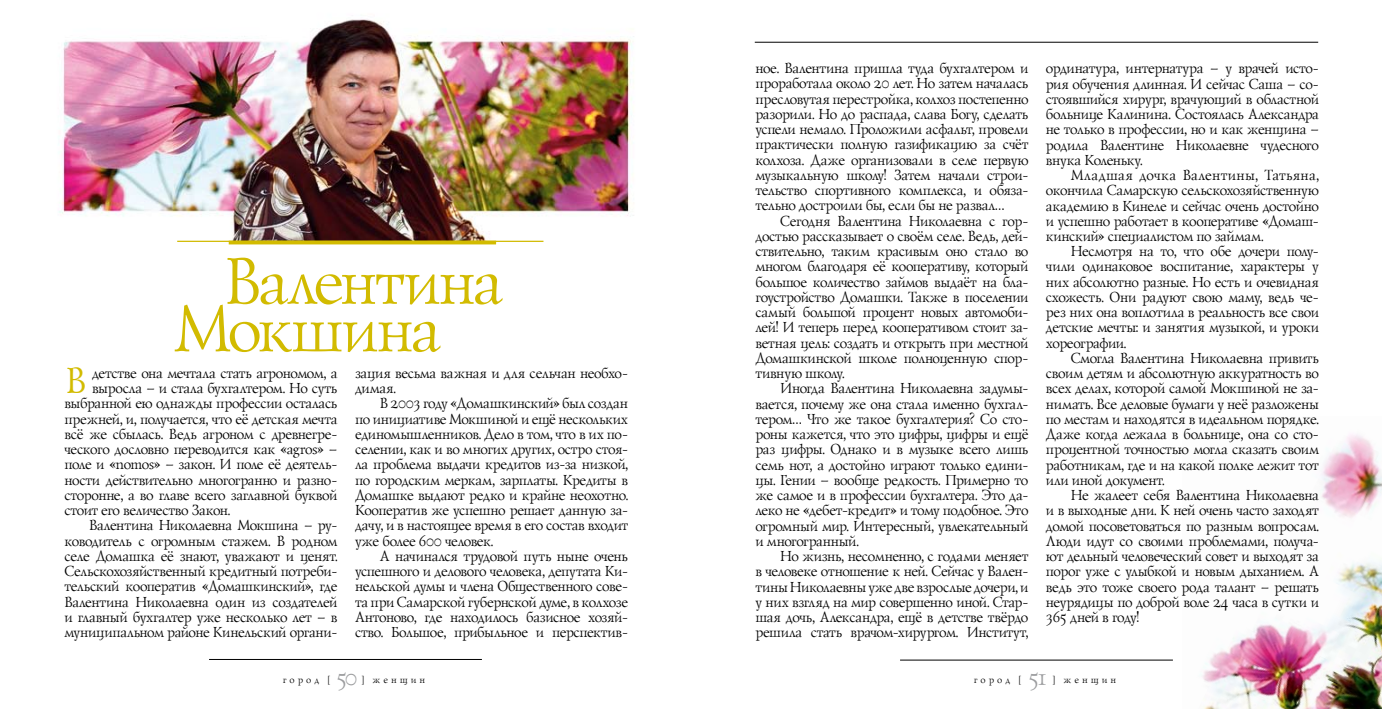
<style>
.page{position:relative;width:1382px;height:709px;background:#fff}
.page>*{position:absolute;margin:0;border:0;box-sizing:border-box;transform-origin:0 0}
.t1{font:67.5px/47.5px "Lazurski Exp Od CTT";letter-spacing:-.025em;color:#d2bb00;scale:.96 1}
.t2{font:37.5px "Lazurski Exp Od CTT";color:#d2bb00;scale:.96 1}
.t3{font:22.5px "Lazurski Exp Od CTT";color:#9c9d9f}
.t4{font:15px/15.2px "Lazurski Exp Od CTT";letter-spacing:-.005em;color:#000;text-align:justify;scale:.96 1}
.t5{font:10px "Lazurski Exp Od CTT";letter-spacing:.35em;color:#000;scale:.96 1}
</style>
<div class="page">
<img style="left:1202px;top:434px;width:180px;height:275px">
<hr style="left:209px;top:659px;width:273px;height:1px;background:#000">
<hr style="left:755px;top:42px;width:563px;height:1px;background:#000">
<hr style="left:900px;top:659px;width:273px;height:1px;background:#000">
<img style="left:59px;top:19px;width:573px;height:222px">
<hr style="left:177px;top:241px;width:366px;height:1px;background:#d2bb00">
<hr style="left:229px;top:241px;width:267px;height:3px;background:#d2bb00">
<h1 class="t1" style="left:171px;top:255px;width:343px;text-indent:50px">Валентина<br>Мокшина</h1>
<p class="t4" style="left:91px;top:365px;width:257px">детстве она мечтала стать агрономом, а</p>
<p class="t4" style="left:91px;top:380px;width:257px">выросла – и стала бухгалтером. Но суть</p>
<p class="t4" style="left:64px;top:395px;width:286px">выбранной ею однажды профессии осталась</p>
<p class="t4" style="left:64px;top:410px;width:286px">прежней, и, получается, что её детская мечта</p>
<p class="t4" style="left:64px;top:426px;width:286px">всё же сбылась. Ведь агроном с древнегре-</p>
<p class="t4" style="left:64px;top:441px;width:286px">ческого дословно переводится как «agros» –</p>
<p class="t4" style="left:64px;top:456px;width:286px">поле и «nomos» – закон. И поле её деятель-</p>
<p class="t4" style="left:64px;top:471px;width:286px">ности действительно многогранно и разно-</p>
<p class="t4" style="left:64px;top:487px;width:286px">сторонне, а во главе всего заглавной буквой</p>
<p class="t4" style="left:64px;top:502px;width:174px">стоит его величество Закон.</p>
<p class="t4" style="left:89px;top:517px;width:260px">Валентина Николаевна Мокшина – ру-</p>
<p class="t4" style="left:64px;top:532px;width:286px">ководитель с огромным стажем. В родном</p>
<p class="t4" style="left:64px;top:547px;width:286px">селе Домашка её знают, уважают и ценят.</p>
<p class="t4" style="left:64px;top:563px;width:286px">Сельскохозяйственный кредитный потреби-</p>
<p class="t4" style="left:64px;top:578px;width:286px">тельский кооператив «Домашкинский», где</p>
<p class="t4" style="left:64px;top:593px;width:286px">Валентина Николаевна один из создателей</p>
<p class="t4" style="left:64px;top:608px;width:286px">и главный бухгалтер уже несколько лет – в</p>
<p class="t4" style="left:64px;top:624px;width:286px">муниципальном районе Кинельский органи-</p>
<p class="t4" style="left:354px;top:365px;width:286px">зация весьма важная и для сельчан необхо&shy;димая.</p>
<p class="t4" style="left:354px;top:395px;width:286px;text-indent:25px">В 2003 году «Домашкинский» был создан по инициативе Мокшиной и ещё нескольких единомышленников. Дело в том, что в их по&shy;селении, как и во многих других, остро стоя&shy;ла проблема выдачи кредитов из-за низкой, по городским меркам, зарплаты. Кредиты в Домашке выдают редко и крайне неохотно.<br>Кооператив же успешно решает данную за&shy;дачу, и в настоящее время в его состав входит уже более 600 человек.</p>
<p class="t4" style="left:354px;top:548px;width:286px;text-indent:25px">А начинался трудовой путь ныне очень успешного и делового человека, депутата Ки&shy;нельской думы и члена Общественного сове&shy;та при Самарской губернской думе, в колхозе Антоново, где находилось базисное хозяй&shy;ство. Большое, прибыльное и перспектив-</p>
<h2 class="t2" style="left:64px;top:355px;width:22px">В</h2>
<p class="t4" style="left:755px;top:60px;width:286px">ное. Валентина пришла туда бухгалтером и проработала около 20 лет. Но затем началась пресловутая перестройка, колхоз постепенно разорили. Но до распада, слава Богу, сделать успели немало. Проложили асфальт, провели практически полную газификацию за счёт колхоза. Даже организовали в селе первую музыкальную школу! Затем начали строи&shy;тельство спортивного комплекса, и обяза&shy;тельно достроили бы, если бы не развал…</p>
<p class="t4" style="left:755px;top:212px;width:286px;text-indent:25px">Сегодня Валентина Николаевна с гор&shy;достью рассказывает о своём селе. Ведь, дей&shy;ствительно, таким красивым оно стало во многом благодаря её кооперативу, который большое количество займов выдаёт на бла&shy;гоустройство Домашки. Также в поселении самый большой процент новых автомоби&shy;лей! И теперь перед кооперативом стоит за&shy;ветная цель: создать и открыть при местной Домашкинской школе полноценную спор&shy;тивную школу.</p>
<p class="t4" style="left:755px;top:380px;width:286px;text-indent:25px">Иногда Валентина Николаевна задумы&shy;вается, почему же она стала именно бухгал&shy;тером… Что же такое бухгалтерия? Со сто&shy;роны кажется, что это цифры, цифры и ещё раз цифры. Однако и в музыке всего лишь семь нот, а достойно играют только едини&shy;цы. Гении – вообще редкость. Примерно то же самое и в профессии бухгалтера. Это да&shy;леко не «дебет-кредит» и тому подобное. Это огромный мир. Интересный, увлекательный и многогранный.</p>
<p class="t4" style="left:755px;top:548px;width:286px;text-indent:25px">Но жизнь, несомненно, с годами меняет в человеке отношение к ней. Сейчас у Вален&shy;тины Николаевны уже две взрослые дочери, и у них взгляд на мир совершенно иной. Стар&shy;шая дочь, Александра, ещё в детстве твёрдо решила стать врачом-хирургом. Институт,</p>
<p class="t4" style="left:1045px;top:60px;width:286px">ординатура, интернатура – у врачей исто&shy;рия обучения длинная. И сейчас Саша – со&shy;стоявшийся хирург, врачующий в областной больнице Калинина. Состоялась Александра не только в профессии, но и как женщина – родила Валентине Николаевне чудесного внука Коленьку.</p>
<p class="t4" style="left:1045px;top:167px;width:286px;text-indent:25px">Младшая дочка Валентины, Татьяна, окончила Самарскую сельскохозяйственную академию в Кинеле и сейчас очень достойно и успешно работает в кооперативе «Домаш&shy;кинский» специалистом по займам.</p>
<p class="t4" style="left:1045px;top:243px;width:286px;text-indent:25px">Несмотря на то, что обе дочери полу&shy;чили одинаковое воспитание, характеры у них абсолютно разные. Но есть и очевидная схожесть. Они радуют свою маму, ведь че&shy;рез них она воплотила в реальность все свои детские мечты: и занятия музыкой, и уроки хореографии.</p>
<p class="t4" style="left:1045px;top:350px;width:286px;text-indent:25px">Смогла Валентина Николаевна привить своим детям и абсолютную аккуратность во всех делах, которой самой Мокшиной не за&shy;нимать. Все деловые бумаги у неё разложены по местам и находятся в идеальном порядке.<br>Даже когда лежала в больнице, она со сто&shy;процентной точностью могла сказать своим работникам, где и на какой полке лежит тот или иной документ.</p>
<p class="t4" style="left:1045px;top:487px;width:286px;text-indent:25px">Не жалеет себя Валентина Николаевна и в выходные дни. К ней очень часто заходят домой посоветоваться по разным вопросам.<br>Люди идут со своими проблемами, получа&shy;ют дельный человеческий совет и выходят за порог уже с улыбкой и новым дыханием. А ведь это тоже своего рода талант – решать неурядицы по доброй воле 24 часа в сутки и 365 дней в году!</p>
<h3 class="t3" style="left:335px;top:662px;width:23px">50</h3>
<p class="t5" style="left:973px;top:672px;width:51px">город [</p>
<p class="t5" style="left:1052px;top:672px;width:68px">] женщин</p>
<h3 class="t3" style="left:1027px;top:662px;width:21px">51</h3>
<p class="t5" style="left:282px;top:672px;width:51px">город [</p>
<p class="t5" style="left:361px;top:672px;width:68px">] женщин</p>
</div>
